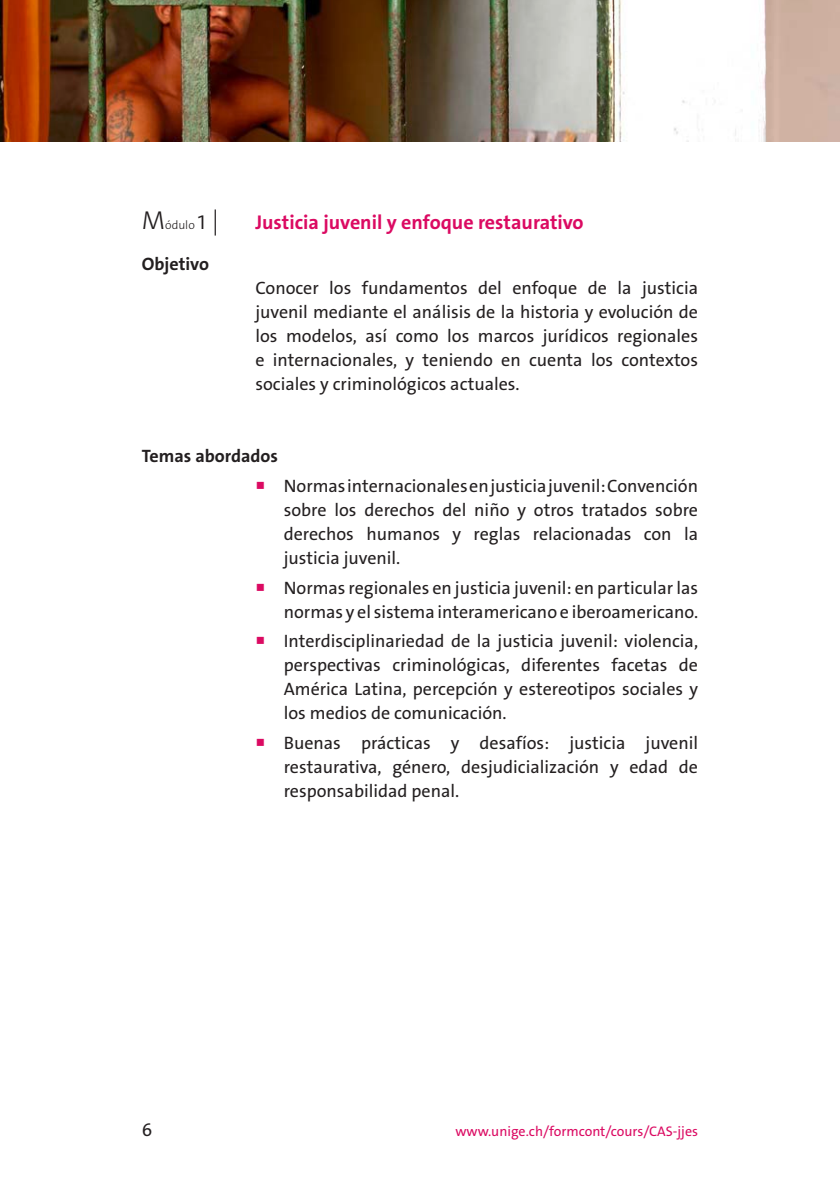
<style>
.page{position:relative;width:840px;height:1191px;background:#fff}
.page>*{position:absolute;margin:0;border:0;box-sizing:border-box;transform-origin:0 0}
.t1{font:700 20px "The Sans Os F";color:#db0a62}
.retrait5{font:18px/24px "The Sans Os F";color:#231f20;text-align:justify}
.texte{font:700 18px "The Sans Os F";color:#231f20}
.t2{font:14px "The Sans Os F";color:#db0a62}
.t3{font:300 12px "The Sans Os F";color:#231f20}
.s1{font-size:26px}
.s2{color:#db0a62}
</style>
<div class="page">
<img style="left:0;top:0;width:839px;height:142px">
<p class="t3" style="left:142px;top:217px;width:79px"><span class="s1">M</span>ódulo <span class="s1">1 |</span></p>
<p class="t1" style="left:255px;top:209px;width:329px">Justicia juvenil y enfoque restaurativo</p>
<p class="texte" style="left:142px;top:252px;width:69px">Objetivo</p>
<p class="retrait5" style="left:255px;top:276px;width:444px">Conocer los fundamentos del enfoque de la justicia juvenil mediante el análisis de la historia y evolución de los modelos, así como los marcos jurídicos regionales e internacionales, y teniendo en cuenta los contextos sociales y criminológicos actuales.</p>
<p class="texte" style="left:142px;top:444px;width:138px">Temas abordados</p>
<p class="retrait5" style="left:283px;top:474px;width:415px;text-indent:-28px"><span class="s2">○</span> Normas internacionales en justicia juvenil: Convención sobre los derechos del niño y otros tratados sobre derechos humanos y reglas relacionadas con la justicia juvenil.</p>
<p class="retrait5" style="left:255px;top:575px;width:444px;text-align:right"><span class="s2">○</span> Normas regionales en justicia juvenil: en particular las normas y el sistema interamericano e iberoamericano.</p>
<p class="retrait5" style="left:283px;top:629px;width:415px;text-indent:-28px"><span class="s2">○</span> Interdisciplinariedad de la justicia juvenil: violencia, perspectivas criminológicas, diferentes facetas de América Latina, percepción y estereotipos sociales y los medios de comunicación.</p>
<p class="retrait5" style="left:283px;top:731px;width:415px;text-indent:-28px"><span class="s2">○</span> Buenas prácticas y desafíos: justicia juvenil restaurativa, género, desjudicialización y edad de responsabilidad penal.</p>
<p class="retrait5" style="left:142px;top:1118px;width:12px">6</p>
<p class="t2" style="left:455px;top:1122px;width:244px">www.unige.ch/formcont/cours/CAS-jjes</p>
</div>
